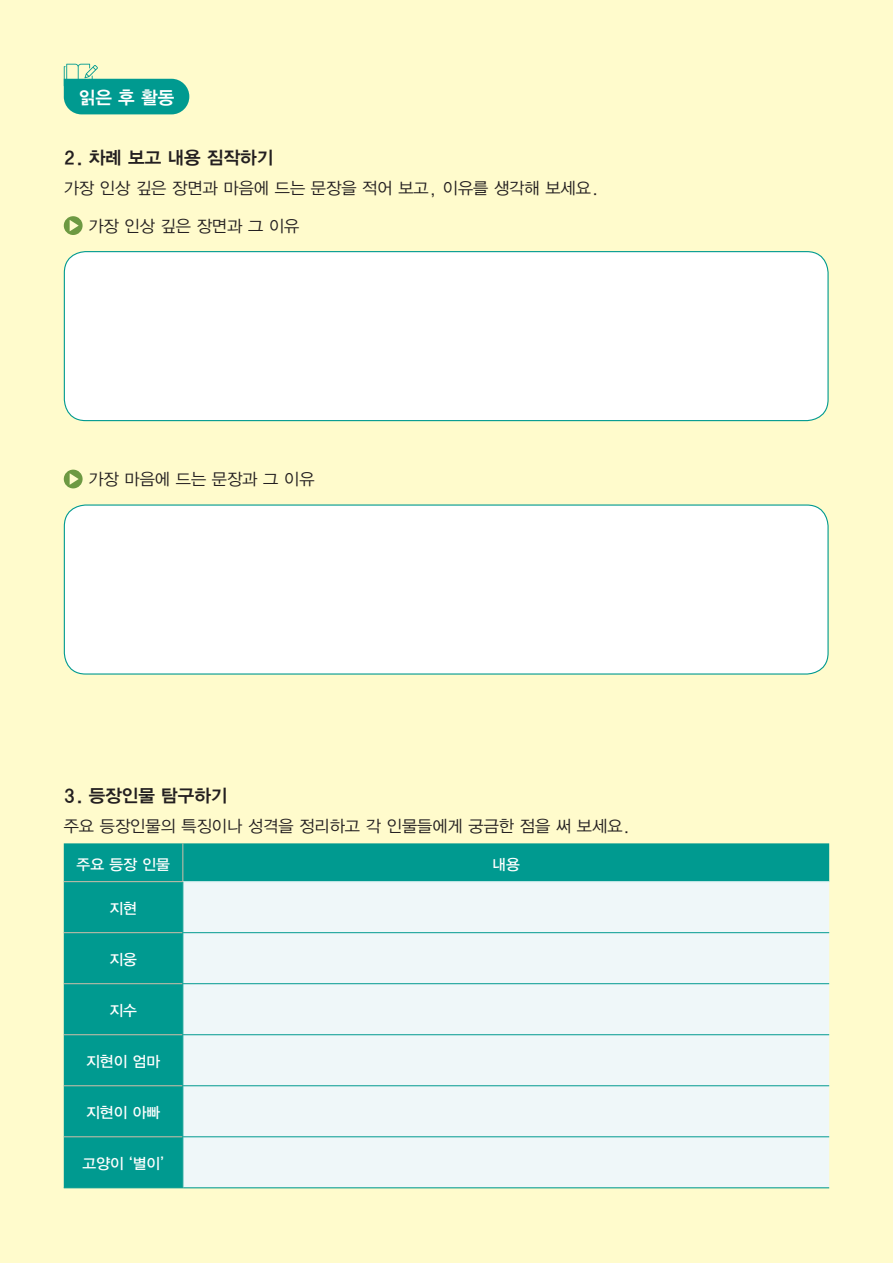
<style>
.page{position:relative;width:893px;height:1263px;background:#fffbcc}
.page>*{position:absolute;margin:0;border:0;box-sizing:border-box;transform-origin:0 0}
.지문박스{font:18px "YDVYGO145";color:#231f20}
.t1{font:18px "YDVYGO145";color:#fff}
.지문박스-2{font:16.5px "YDVYGO125";color:#231f20}
.지문박스-3{font:15px "YDVYGO135";color:#fff}
</style>
<div class="page">
<div style="left:64px;top:843px;width:765px;height:344px;background:#009a90"></div>
<div style="left:183px;top:882px;width:646px;height:305px;background:#eff7f9"></div>
<hr style="left:64px;top:1187px;width:119px;height:1px;background:#009a90">
<hr style="left:183px;top:1187px;width:646px;height:1px;background:#009a90">
<hr style="left:182px;top:843px;width:1px;height:38px;background:#d1bea9">
<hr style="left:64px;top:881px;width:119px;height:1px;background:#d1bea9">
<hr style="left:64px;top:932px;width:118px;height:1px;background:#d1bea9">
<hr style="left:64px;top:983px;width:118px;height:1px;background:#d1bea9">
<hr style="left:64px;top:1034px;width:118px;height:1px;background:#d1bea9">
<hr style="left:64px;top:1085px;width:118px;height:1px;background:#d1bea9">
<hr style="left:64px;top:1136px;width:118px;height:1px;background:#d1bea9">
<hr style="left:183px;top:881px;width:646px;height:1px;background:#c4e8ea">
<hr style="left:182px;top:882px;width:1px;height:50px;background:#009a90">
<hr style="left:182px;top:932px;width:647px;height:1px;background:#009a90">
<hr style="left:182px;top:933px;width:1px;height:50px;background:#009a90">
<hr style="left:182px;top:983px;width:647px;height:1px;background:#009a90">
<hr style="left:182px;top:984px;width:1px;height:50px;background:#009a90">
<hr style="left:182px;top:1034px;width:647px;height:1px;background:#009a90">
<hr style="left:182px;top:1035px;width:1px;height:50px;background:#009a90">
<hr style="left:182px;top:1085px;width:647px;height:1px;background:#009a90">
<hr style="left:182px;top:1086px;width:1px;height:50px;background:#009a90">
<hr style="left:182px;top:1136px;width:647px;height:1px;background:#009a90">
<hr style="left:182px;top:1137px;width:1px;height:50px;background:#009a90">
<div style="left:64px;top:79px;width:125px;height:35px;background:#009a90;border-radius:18px"></div>
<svg style="left:64px;top:216px;width:19px;height:19px"></svg>
<div style="left:64px;top:252px;width:764px;height:169px;background:#fff;border-radius:21px"></div>
<div style="left:64px;top:251px;width:765px;height:170px;border:1px solid #009a90;border-radius:21px"></div>
<svg style="left:64px;top:470px;width:19px;height:18px"></svg>
<div style="left:64px;top:505px;width:764px;height:169px;background:#fff;border-radius:21px"></div>
<div style="left:64px;top:504px;width:765px;height:171px;border:1px solid #009a90;border-radius:21px"></div>
<svg style="left:64px;top:64px;width:34px;height:24px"></svg>
<p class="t1" style="left:79px;top:87px;width:97px">읽은 후 활동</p>
<p class="지문박스" style="left:64px;top:147px;width:211px">2. 차례 보고 내용 짐작하기</p>
<p class="지문박스-2" style="left:64px;top:178px;width:537px">가장 인상 깊은 장면과 마음에 드는 문장을 적어 보고, 이유를 생각해 보세요.</p>
<p class="지문박스-2" style="left:88px;top:216px;width:213px">가장 인상 깊은 장면과 그 이유</p>
<p class="지문박스-2" style="left:88px;top:470px;width:228px">가장 마음에 드는 문장과 그 이유</p>
<p class="지문박스" style="left:64px;top:785px;width:165px">3. 등장인물 탐구하기</p>
<p class="지문박스-2" style="left:64px;top:816px;width:568px">주요 등장인물의 특징이나 성격을 정리하고 각 인물들에게 궁금한 점을 써 보세요.</p>
<p class="지문박스-3" style="left:77px;top:855px;width:95px">주요 등장 인물</p>
<p class="지문박스-3" style="left:492px;top:855px;width:29px">내용</p>
<p class="지문박스-3" style="left:110px;top:900px;width:29px">지현</p>
<p class="지문박스-3" style="left:110px;top:951px;width:29px">지웅</p>
<p class="지문박스-3" style="left:110px;top:1002px;width:29px">지수</p>
<p class="지문박스-3" style="left:86px;top:1053px;width:76px">지현이 엄마</p>
<p class="지문박스-3" style="left:86px;top:1104px;width:76px">지현이 아빠</p>
<p class="지문박스-3" style="left:83px;top:1155px;width:83px">고양이 ‘별이’</p>
</div>
